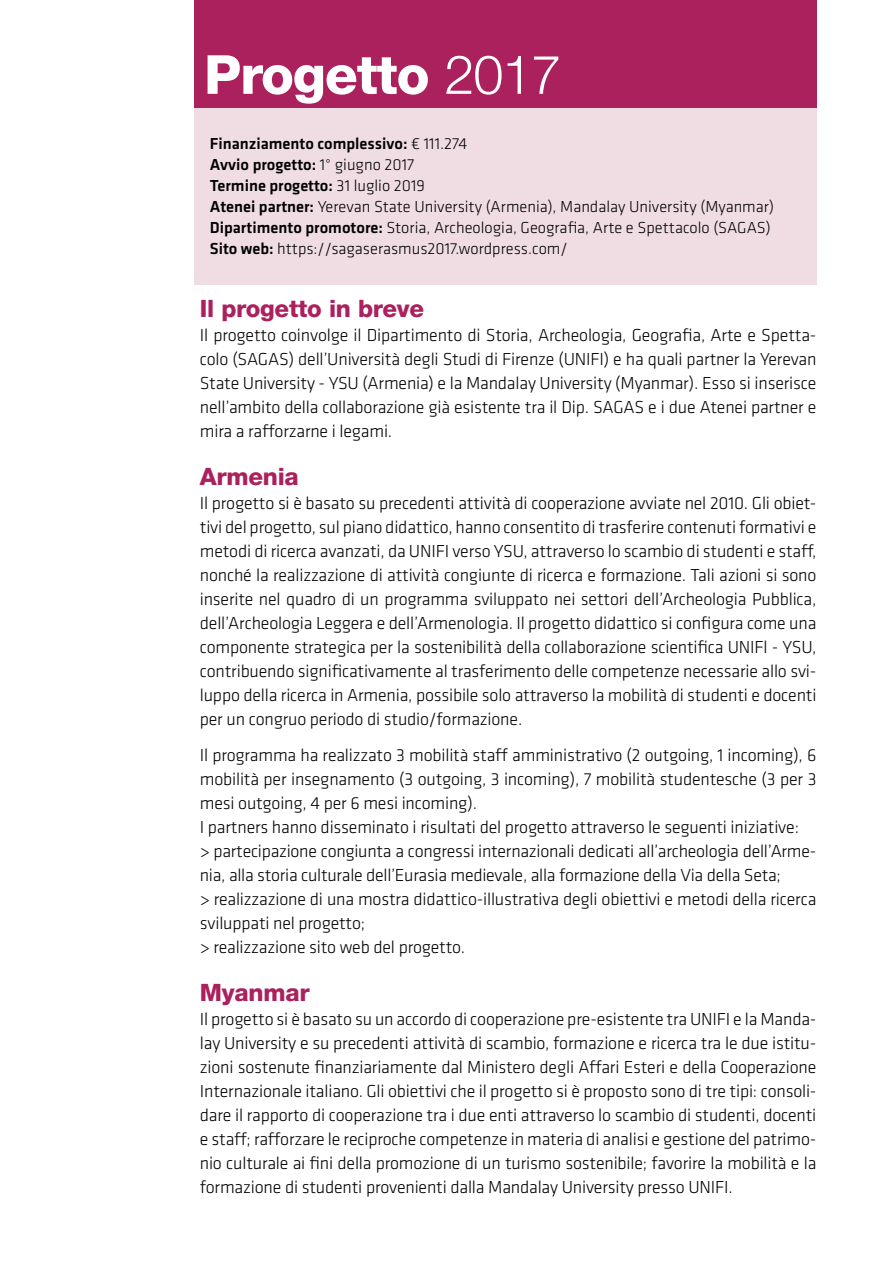
<style>
.page{position:relative;width:893px;height:1263px;background:#fff}
.page>*{position:absolute;margin:0;border:0;box-sizing:border-box;transform-origin:0 0}
.t1{font:800 54px "Helvetica Neue LT Pro";letter-spacing:-.02em;color:#fff}
.t2{font:800 24px "Helvetica Neue LT Pro";letter-spacing:-.01em;color:#aa215d}
.t3{font:300 18px/24px "Klavika";letter-spacing:-.01em;color:#000;text-align:justify}
.t4{font:300 16.5px/21px "Klavika";color:#000}
.s1{font-weight:300}
.s2{font-weight:500}
</style>
<div class="page">
<div style="left:194px;top:0;width:622px;height:285px;background:#f0dde4"></div>
<div style="left:194px;top:0;width:622px;height:107px;background:#aa215d"></div>
<h1 class="t1" style="left:204px;top:43px;width:359px">Progetto <span class="s1">2017</span></h1>
<p class="t4" style="left:210px;top:133px;width:566px"><span class="s2">Finanziamento complessivo:</span> € 111.274<br><span class="s2">Avvio progetto:</span> 1° giugno 2017<br><span class="s2">Termine progetto:</span> 31 luglio 2019<br><span class="s2">Atenei partner:</span> Yerevan State University (Armenia), Mandalay University (Myanmar)<br><span class="s2">Dipartimento promotore:</span> Storia, Archeologia, Geografia, Arte e Spettacolo (SAGAS)<br><span class="s2">Sito web:</span> https://sagaserasmus2017.wordpress.com/</p>
<h2 class="t2" style="left:200px;top:294px;width:226px">Il progetto in breve</h2>
<p class="t3" style="left:200px;top:323px;width:618px">Il progetto coinvolge il Dipartimento di Storia, Archeologia, Geografia, Arte e Spetta&shy;colo (SAGAS) dell’Università degli Studi di Firenze (UNIFI) e ha quali partner la Yerevan State University - YSU (Armenia) e la Mandalay University (Myanmar). Esso si inserisce nell’ambito della collaborazione già esistente tra il Dip. SAGAS e i due Atenei partner e mira a rafforzarne i legami.</p>
<h2 class="t2" style="left:200px;top:462px;width:101px">Armenia</h2>
<p class="t3" style="left:200px;top:491px;width:618px">Il progetto si è basato su precedenti attività di cooperazione avviate nel 2010. Gli obiet&shy;tivi del progetto, sul piano didattico, hanno consentito di trasferire contenuti formativi e metodi di ricerca avanzati, da UNIFI verso YSU, attraverso lo scambio di studenti e staff, nonché la realizzazione di attività congiunte di ricerca e formazione. Tali azioni si sono inserite nel quadro di un programma sviluppato nei settori dell’Archeologia Pubblica, dell’Archeologia Leggera e dell’Armenologia. Il progetto didattico si configura come una componente strategica per la sostenibilità della collaborazione scientifica UNIFl - YSU, contribuendo significativamente al trasferimento delle competenze necessarie allo svi&shy;luppo della ricerca in Armenia, possibile solo attraverso la mobilità di studenti e docenti per un congruo periodo di studio/formazione.</p>
<p class="t3" style="left:200px;top:743px;width:618px;text-align:left">Il programma ha realizzato 3 mobilità staff amministrativo (2 outgoing, 1 incoming), 6 mobilità per insegnamento (3 outgoing, 3 incoming), 7 mobilità studentesche (3 per 3 mesi outgoing, 4 per 6 mesi incoming).<br>I partners hanno disseminato i risultati del progetto attraverso le seguenti iniziative:<br>&gt; partecipazione congiunta a congressi internazionali dedicati all’archeologia dell’Arme&shy;nia, alla storia culturale dell’Eurasia medievale, alla formazione della Via della Seta;<br>&gt; realizzazione di una mostra didattico-illustrativa degli obiettivi e metodi della ricerca sviluppati nel progetto;<br>&gt; realizzazione sito web del progetto.</p>
<h2 class="t2" style="left:200px;top:978px;width:111px">Myanmar</h2>
<p class="t3" style="left:200px;top:1007px;width:618px">Il progetto si è basato su un accordo di cooperazione pre-esistente tra UNIFI e la Manda&shy;lay University e su precedenti attività di scambio, formazione e ricerca tra le due istitu&shy;zioni sostenute finanziariamente dal Ministero degli Affari Esteri e della Cooperazione Internazionale italiano. Gli obiettivi che il progetto si è proposto sono di tre tipi: consoli&shy;dare il rapporto di cooperazione tra i due enti attraverso lo scambio di studenti, docenti e staff; rafforzare le reciproche competenze in materia di analisi e gestione del patrimo&shy;nio culturale ai fini della promozione di un turismo sostenibile; favorire la mobilità e la formazione di studenti provenienti dalla Mandalay University presso UNIFI.</p>
</div>
